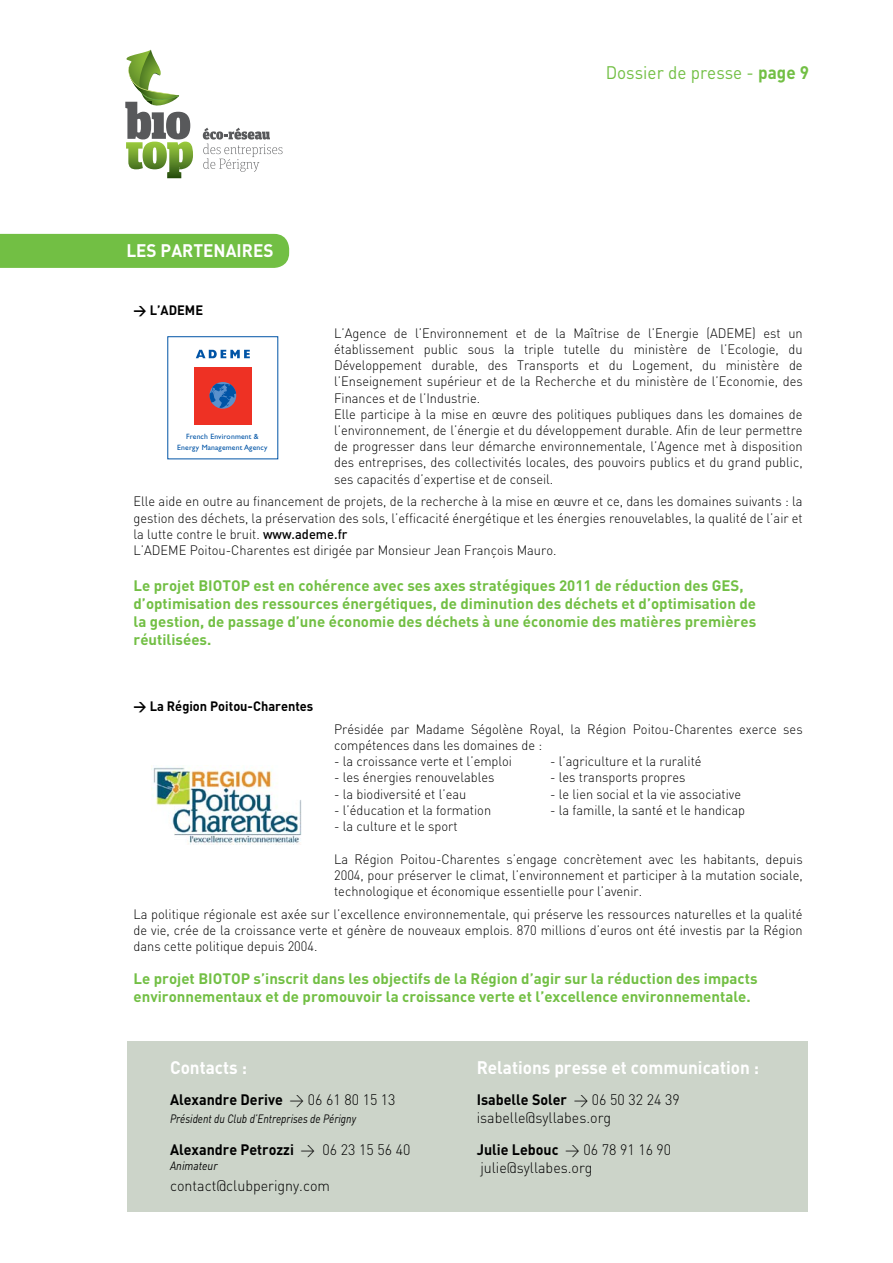
<style>
.page{position:relative;width:893px;height:1263px;background:#fff}
.page>*{position:absolute;margin:0;border:0;box-sizing:border-box;transform-origin:0 0}
.t1{font:700 18px "DINVAINS";color:#fff;scale:.95 1}
.t2{font:18px "DINVAINS";color:#72bf44;scale:.95 1}
.t3{font:700 15px/18px "DINVAINS";color:#72bf44}
.t4{font:300 15px/18px "DINVAINS";color:#000;scale:.95 1}
.t5{font:700 15px "DINVAINS";color:#000;scale:.95 1}
.t6{font:300 13.5px/16.2px "DINVAINS";color:#000;scale:.95 1}
.t7{font:700 13.5px "DINVAINS";color:#000;scale:.95 1}
.t8{font:italic 12px "DINVAINS";color:#000;scale:.85 1}
.t9{font:italic 12px "DINVAINS";color:#000;scale:.89 1}
.t10{font:7.65px/10.9px "Gill Sans";letter-spacing:.02em;color:#0054a6;text-align:center}
.s1{font-weight:700}
.s2{font-weight:500}
.s3{font-weight:300}
</style>
<div class="page">
<div style="left:128px;top:1042px;width:680px;height:170px;background:#ccd4c9"></div>
<svg style="left:203px;top:128px;width:79px;height:44px"></svg>
<svg style="left:125px;top:50px;width:68px;height:128px"></svg>
<div style="left:194px;top:367px;width:58px;height:58px;background:#ee3124"></div>
<svg style="left:210px;top:382px;width:26px;height:27px"></svg>
<svg style="left:196px;top:350px;width:54px;height:8px"></svg>
<img style="left:152px;top:767px;width:150px;height:77px">
<div style="left:0;top:234px;width:289px;height:34px;background:#72bf44"></div>
<h1 class="t1" style="left:126px;top:239px;width:156px">LES PARTENAIRES</h1>
<p class="t7" style="left:134px;top:301px;width:75px">&gt; L’ADEME</p>
<h1 class="t2" style="left:606px;top:61px;width:215px">Dossier de presse - <span class="s1">page 9</span></h1>
<p class="t6" style="left:334px;top:325px;width:495px">L’Agence de l’Environnement et de la Maîtrise de l’Energie (ADEME) est un établissement public sous la triple tutelle du ministère de l’Ecologie, du Développement durable, des Transports et du Logement, du ministère de l’Enseignement supérieur et de la Recherche et du ministère de l’Economie, des Finances et de l’Industrie.<br>Elle participe à la mise en œuvre des politiques publiques dans les domaines de l’environnement, de l’énergie et du développement durable. Afin de leur permettre de progresser dans leur démarche environnementale, l’Agence met à disposition des entreprises, des collectivités locales, des pouvoirs publics et du grand public, ses capacités d’expertise et de conseil.</p>
<p class="t6" style="left:134px;top:493px;width:706px">Elle aide en outre au financement de projets, de la recherche à la mise en œuvre et ce, dans les domaines suivants : la gestion des déchets, la préservation des sols, l’efficacité énergétique et les énergies renouvelables, la qualité de l’air et la lutte contre le bruit. <span class="s2">www.ademe.fr<br></span>L’ADEME Poitou-Charentes est dirigée par Monsieur Jean François Mauro.</p>
<p class="t3" style="left:134px;top:576px;width:624px">Le projet BIOTOP est en cohérence avec ses axes stratégiques 2011 de réduction des GES, d’optimisation des ressources énergétiques, de diminution des déchets et d’optimisation de la gestion, de passage d’une économie des déchets à une économie des matières premières réutilisées.</p>
<p class="t10" style="left:177px;top:430px;width:92px">French Environment &amp;<br>Energy Management Agency</p>
<p class="t7" style="left:134px;top:697px;width:191px">&gt; La Région Poitou-Charentes</p>
<p class="t6" style="left:334px;top:721px;width:495px">Présidée par Madame Ségolène Royal, la Région Poitou-Charentes exerce ses compétences dans les domaines de :</p>
<p class="t6" style="left:334px;top:753px;width:189px">- la croissance verte et l’emploi</p>
<p class="t6" style="left:550px;top:753px;width:161px">- l’agriculture et la ruralité</p>
<p class="t6" style="left:334px;top:769px;width:170px">- les énergies renouvelables</p>
<p class="t6" style="left:550px;top:769px;width:144px">- les transports propres</p>
<p class="t6" style="left:334px;top:786px;width:141px">- la biodiversité et l’eau</p>
<p class="t6" style="left:550px;top:786px;width:202px">- le lien social et la vie associative</p>
<p class="t6" style="left:334px;top:802px;width:167px">- l’éducation et la formation</p>
<p class="t6" style="left:550px;top:802px;width:207px">- la famille, la santé et le handicap</p>
<p class="t6" style="left:334px;top:818px;width:131px">- la culture et le sport</p>
<p class="t6" style="left:334px;top:850px;width:495px;text-align:justify">La Région Poitou-Charentes s’engage concrètement avec les habitants, depuis 2004, pour préserver le climat, l’environnement et participer à la mutation sociale, technologique et économique essentielle pour l’avenir.</p>
<p class="t6" style="left:134px;top:906px;width:706px;text-align:justify">La politique régionale est axée sur l’excellence environnementale, qui préserve les ressources naturelles et la qualité de vie, crée de la croissance verte et génère de nouveaux emplois. 870 millions d’euros ont été investis par la Région dans cette politique depuis 2004.</p>
<p class="t3" style="left:134px;top:968px;width:625px">Le projet BIOTOP s’inscrit dans les objectifs de la Région d’agir sur la réduction des impacts environnementaux et de promouvoir la croissance verte et l’excellence environnementale.</p>
<h1 class="t1" style="left:170px;top:1055px;width:82px">Contacts :</h1>
<p class="t5" style="left:170px;top:1089px;width:239px">Alexandre Derive <span class="s3">&gt; 06 61 80 15 13</span></p>
<p class="t8" style="left:170px;top:1111px;width:220px">Président du Club d’Entreprises de Périgny</p>
<p class="t5" style="left:170px;top:1140px;width:254px">Alexandre Petrozzi <span class="s3">&gt; 06 23 15 56 40</span></p>
<p class="t9" style="left:170px;top:1158px;width:55px">Animateur</p>
<p class="t4" style="left:170px;top:1177px;width:170px">contact@clubperigny.com</p>
<h1 class="t1" style="left:477px;top:1055px;width:299px">Relations presse et communication :</h1>
<p class="t4" style="left:477px;top:1090px;width:215px"><span class="s1">Isabelle Soler</span> &gt; 06 50 32 24 39 isabelle@syllabes.org</p>
<p class="t4" style="left:477px;top:1141px;width:206px"><span class="s1">Julie Lebouc</span> &gt; 06 78 91 16 90 julie@syllabes.org</p>
</div>
